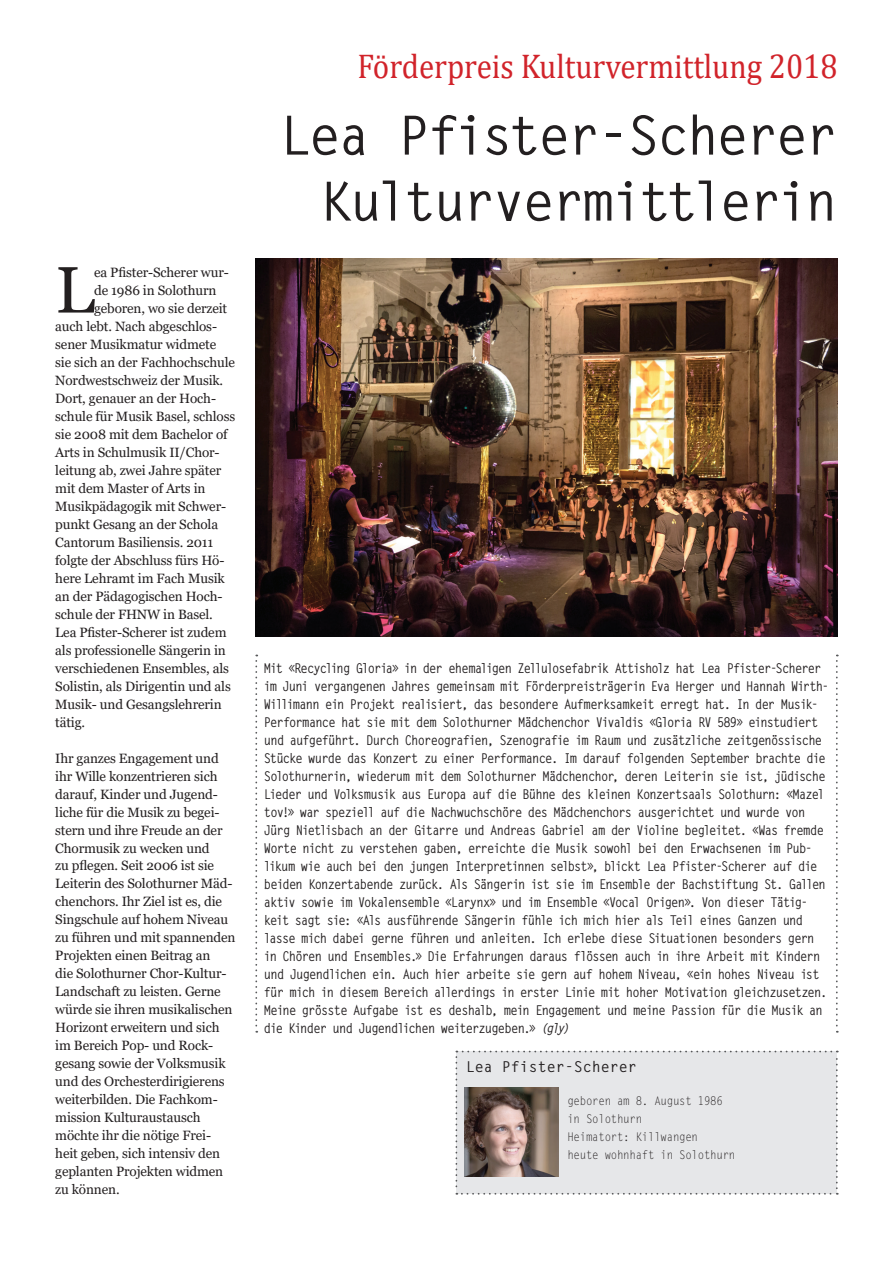
<style>
.page{position:relative;width:893px;height:1263px;background:#fff}
.page>*{position:absolute;margin:0;border:0;box-sizing:border-box;transform-origin:0 0}
.t1{font:65.4px "Georgia";color:#231f20}
.t2{font:700 54px/66px "Letter Gothic Std";letter-spacing:-.05em;color:#231f20;text-align:right}
.t3{font:34.5px "Cambria";color:#d1232a;scale:.9 1}
.t4{font:700 15px "Letter Gothic Std";color:#231f20}
.t5{font:700 13.5px/18px "Letter Gothic Std";letter-spacing:-.075em;color:#231f20;scale:.9 1}
.t6{font:13.5px/18px "Georgia";letter-spacing:-.01em;color:#231f20}
.t7{font:12px/18px "Letter Gothic Std";letter-spacing:-.025em;color:#231f20;scale:.9 1}
.s1{font-style:italic}
</style>
<div class="page">
<div style="left:455px;top:1051px;width:383px;height:144px;background:#e6e7e9"></div>
<img style="left:464px;top:1087px;width:95px;height:90px">
<img style="left:255px;top:259px;width:583px;height:378px">
<svg style="left:255px;top:655px;width:2px;height:378px"></svg>
<svg style="left:836px;top:655px;width:2px;height:378px"></svg>
<h1 class="t1" style="left:55px;top:250px;width:41px">L</h1>
<p class="t6" style="left:94px;top:263px;width:136px">ea Pfister-Scherer wur-</p>
<p class="t6" style="left:94px;top:281px;width:124px">de 1986 in Solothurn</p>
<p class="t6" style="left:94px;top:299px;width:135px">geboren, wo sie derzeit</p>
<p class="t6" style="left:55px;top:317px;width:163px">auch lebt. Nach abgeschlos-</p>
<p class="t6" style="left:55px;top:335px;width:162px">sener Musikmatur widmete</p>
<p class="t6" style="left:55px;top:353px;width:181px">sie sich an der Fachhochschule</p>
<p class="t6" style="left:55px;top:371px;width:169px">Nordwestschweiz der Musik.</p>
<p class="t6" style="left:55px;top:389px;width:162px">Dort, genauer an der Hoch-</p>
<p class="t6" style="left:55px;top:407px;width:182px">schule für Musik Basel, schloss</p>
<p class="t6" style="left:55px;top:425px;width:174px">sie 2008 mit dem Bachelor of</p>
<p class="t6" style="left:55px;top:443px;width:166px">Arts in Schulmusik II/Chor-</p>
<p class="t6" style="left:55px;top:461px;width:168px">leitung ab, zwei Jahre später</p>
<p class="t6" style="left:55px;top:479px;width:152px">mit dem Master of Arts in</p>
<p class="t6" style="left:55px;top:497px;width:172px">Musikpädagogik mit Schwer-</p>
<p class="t6" style="left:55px;top:515px;width:164px">punkt Gesang an der Schola</p>
<p class="t6" style="left:55px;top:533px;width:160px">Cantorum Basiliensis. 2011</p>
<p class="t6" style="left:55px;top:551px;width:171px">folgte der Abschluss fürs Hö-</p>
<p class="t6" style="left:55px;top:569px;width:171px">here Lehramt im Fach Musik</p>
<p class="t6" style="left:55px;top:587px;width:169px">an der Pädagogischen Hoch-</p>
<p class="t6" style="left:55px;top:605px;width:159px">schule der FHNW in Basel.</p>
<p class="t6" style="left:55px;top:623px;width:173px">Lea Pfister-Scherer ist zudem</p>
<p class="t6" style="left:55px;top:641px;width:172px">als professionelle Sängerin in</p>
<p class="t6" style="left:55px;top:659px;width:175px">verschiedenen Ensembles, als</p>
<p class="t6" style="left:55px;top:677px;width:177px">Solistin, als Dirigentin und als</p>
<p class="t6" style="left:55px;top:695px;width:168px">Musik- und Gesangslehrerin</p>
<p class="t6" style="left:55px;top:713px;width:31px">tätig.</p>
<p class="t6" style="left:55px;top:749px;width:182px">Ihr ganzes Engagement und ihr Wille konzentrieren sich darauf, Kinder und Jugend&shy;liche für die Musik zu begei&shy;stern und ihre Freude an der<br>Chormusik zu wecken und<br>zu pflegen. Seit 2006 ist sie<br>Leiterin des Solothurner Mäd&shy;chenchors. Ihr Ziel ist es, die<br>Singschule auf hohem Niveau zu führen und mit spannenden<br>Projekten einen Beitrag an<br>die Solothurner Chor-Kultur-<br>Landschaft zu leisten. Gerne würde sie ihren musikalischen<br>Horizont erweitern und sich im Bereich Pop- und Rock&shy;gesang sowie der Volksmusik und des Orchesterdirigierens weiterbilden. Die Fachkom&shy;mission Kulturaustausch möchte ihr die nötige Frei&shy;heit geben, sich intensiv den geplanten Projekten widmen zu können.</p>
<h3 class="t3" style="left:357px;top:46px;width:535px">Förderpreis Kulturvermittlung 2018</h3>
<h2 class="t2" style="left:279px;top:103px;width:560px">Lea Pfister-Scherer<br>Kulturvermittlerin</h2>
<p class="t5" style="left:264px;top:659px;width:630px">Mit «Recycling Gloria» in der ehemaligen Zellulosefabrik Attisholz hat Lea Pfister-Scherer im Juni vergangenen Jahres gemeinsam mit Förderpreisträgerin Eva Herger und Hannah Wirth-Willimann ein Projekt realisiert, das besondere Aufmerksamkeit erregt hat. In der Musik-Performance hat sie mit dem Solothurner Mädchenchor Vivaldis «Gloria RV 589» einstudiert und aufgeführt. Durch Choreografien, Szenografie im Raum und zusätzliche zeitgenössische Stücke wurde das Konzert zu einer Performance. Im darauf folgenden September brachte die Solothurnerin, wiederum mit dem Solothurner Mädchenchor, deren Leiterin sie ist, jüdische Lieder und Volksmusik aus Europa auf die Bühne des kleinen Konzertsaals Solothurn: «Mazel tov!» war speziell auf die Nachwuchschöre des Mädchenchors ausgerichtet und wurde von Jürg Nietlisbach an der Gitarre und Andreas Gabriel am der Violine begleitet. «Was fremde Worte nicht zu verstehen gaben, erreichte die Musik sowohl bei den Erwachsenen im Pub&shy;likum wie auch bei den jungen Interpretinnen selbst», blickt Lea Pfister-Scherer auf die beiden Konzertabende zurück. Als Sängerin ist sie im Ensemble der Bachstiftung St. Gallen aktiv sowie im Vokalensemble «Larynx» und im Ensemble «Vocal Origen». Von dieser Tätig&shy;keit sagt sie: «Als ausführende Sängerin fühle ich mich hier als Teil eines Ganzen und lasse mich dabei gerne führen und anleiten. Ich erlebe diese Situationen besonders gern in Chören und Ensembles.» Die Erfahrungen daraus flössen auch in ihre Arbeit mit Kindern und Jugendlichen ein. Auch hier arbeite sie gern auf hohem Niveau, «ein hohes Niveau ist für mich in diesem Bereich allerdings in erster Linie mit hoher Motivation gleichzusetzen.<br>Meine grösste Aufgabe ist es deshalb, mein Engagement und meine Passion für die Musik an die Kinder und Jugendlichen weiterzugeben.» <span class="s1">(gly)</span></p>
<p class="t4" style="left:466px;top:1057px;width:173px">Lea Pfister-Scherer</p>
<p class="t7" style="left:567px;top:1092px;width:188px">geboren am 8. August 1986 in Solothurn<br>Heimatort: Killwangen<br>heute wohnhaft in Solothurn</p>
</div>
